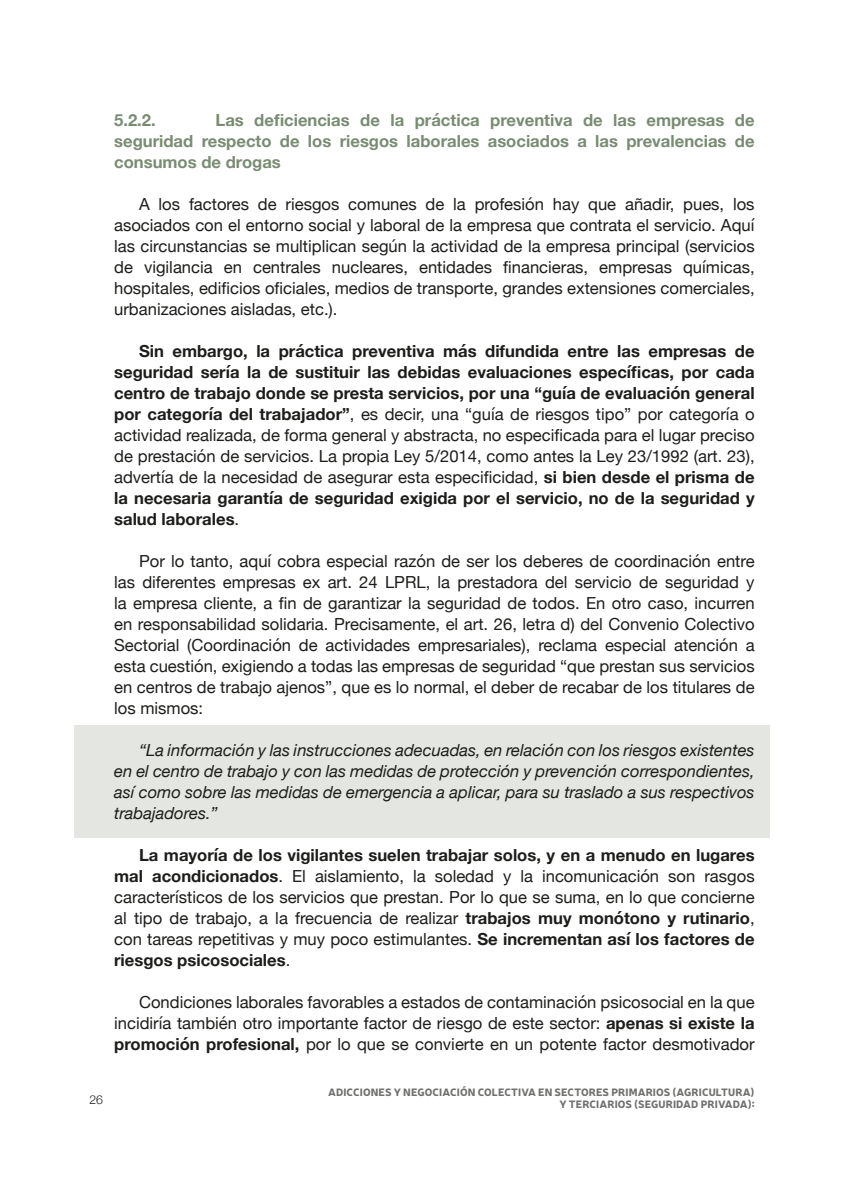
<style>
.page{position:relative;width:844px;height:1191px;background:#fff}
.page>*{position:absolute;margin:0;border:0;box-sizing:border-box;transform-origin:0 0}
.t1{font:16.62px/21px "Helvetica Neue";color:#1d1d1b;text-align:justify}
.t2{font:700 16.62px/21px "Helvetica Neue";color:#1d1d1b;text-align:justify}
.t3{font:italic 16.62px/21px "Helvetica Neue";color:#1d1d1b;text-align:justify}
.t4{font:700 16.62px/21px "Helvetica Neue";color:#798c73;text-align:justify}
.t5{font:300 12.25px "Helvetica Neue";color:#1d1d1b}
.t6{font:900 10.5px/12.2px "Neris";letter-spacing:.01em;color:#70706f;text-align:right}
.s1{font-weight:400}
.s2{font-weight:700}
</style>
<div class="page">
<div style="left:74px;top:725px;width:695px;height:112px;background:#e4e6e1"></div>
<p class="t4" style="left:114px;top:110px;width:641px;text-indent:101px">Las deficiencias de la práctica preventiva de las empresas de seguridad respecto de los riesgos laborales asociados a las prevalencias de consumos de drogas</p>
<p class="t1" style="left:114px;top:195px;width:641px;text-indent:25px">A los factores de riesgos comunes de la profesión hay que añadir, pues, los asociados con el entorno social y laboral de la empresa que contrata el servicio. Aquí las circunstancias se multiplican según la actividad de la empresa principal (servicios de vigilancia en centrales nucleares, entidades financieras, empresas químicas, hospitales, edificios oficiales, medios de transporte, grandes extensiones comerciales, urbanizaciones aisladas, etc.).</p>
<p class="t2" style="left:114px;top:341px;width:641px;text-indent:25px">Sin embargo, la práctica preventiva más difundida entre las empresas de seguridad sería la de sustituir las debidas evaluaciones específicas, por cada centro de trabajo donde se presta servicios, por una “guía de evaluación general por categoría del trabajador”<span class="s1">, es decir, una “guía de riesgos tipo” por categoría o actividad realizada, de forma general y abstracta, no especificada para el lugar preciso de prestación de servicios. La propia Ley 5/2014, como antes la Ley 23/1992 (art. 23), advertía de la necesidad de asegurar esta especificidad,</span> si bien desde el prisma de la necesaria garantía de seguridad exigida por el servicio, no de la seguridad y salud laborales<span class="s1">.</span></p>
<p class="t1" style="left:114px;top:551px;width:641px;text-indent:25px">Por lo tanto, aquí cobra especial razón de ser los deberes de coordinación entre las diferentes empresas ex art. 24 LPRL, la prestadora del servicio de seguridad y la empresa cliente, a fin de garantizar la seguridad de todos. En otro caso, incurren en responsabilidad solidaria. Precisamente, el art. 26, letra d) del Convenio Colectivo Sectorial (Coordinación de actividades empresariales), reclama especial atención a esta cuestión, exigiendo a todas las empresas de seguridad “que prestan sus servicios en centros de trabajo ajenos”, que es lo normal, el deber de recabar de los titulares de los mismos:</p>
<p class="t3" style="left:114px;top:740px;width:641px;text-indent:25px">“La información y las instrucciones adecuadas, en relación con los riesgos existentes en el centro de trabajo y con las medidas de protección y prevención correspondientes, así como sobre las medidas de emergencia a aplicar, para su traslado a sus respectivos trabajadores.”</p>
<p class="t1" style="left:114px;top:845px;width:641px;text-indent:25px"><span class="s2">La mayoría de los vigilantes suelen trabajar solos, y en a menudo en lugares mal acondicionados</span>. El aislamiento, la soledad y la incomunicación son rasgos característicos de los servicios que prestan. Por lo que se suma, en lo que concierne al tipo de trabajo, a la frecuencia de realizar <span class="s2">trabajos muy monótono y rutinario</span>, con tareas repetitivas y muy poco estimulantes. <span class="s2">Se incrementan así los factores de riesgos psicosociales</span>.</p>
<p class="t1" style="left:114px;top:992px;width:641px;text-indent:25px">Condiciones laborales favorables a estados de contaminación psicosocial en la que incidiría también otro importante factor de riesgo de este sector: <span class="s2">apenas si existe la promoción profesional,</span> por lo que se convierte en un potente factor desmotivador</p>
<p class="t4" style="left:114px;top:110px;width:43px">5.2.2.</p>
<p class="t5" style="left:89px;top:1089px;width:15px">26</p>
<p class="t6" style="left:328px;top:1085px;width:428px">ADICCIONES Y NEGOCIACIÓN COLECTIVA EN SECTORES PRIMARIOS (AGRICULTURA)<br>Y TERCIARIOS (SEGURIDAD PRIVADA):</p>
</div>
